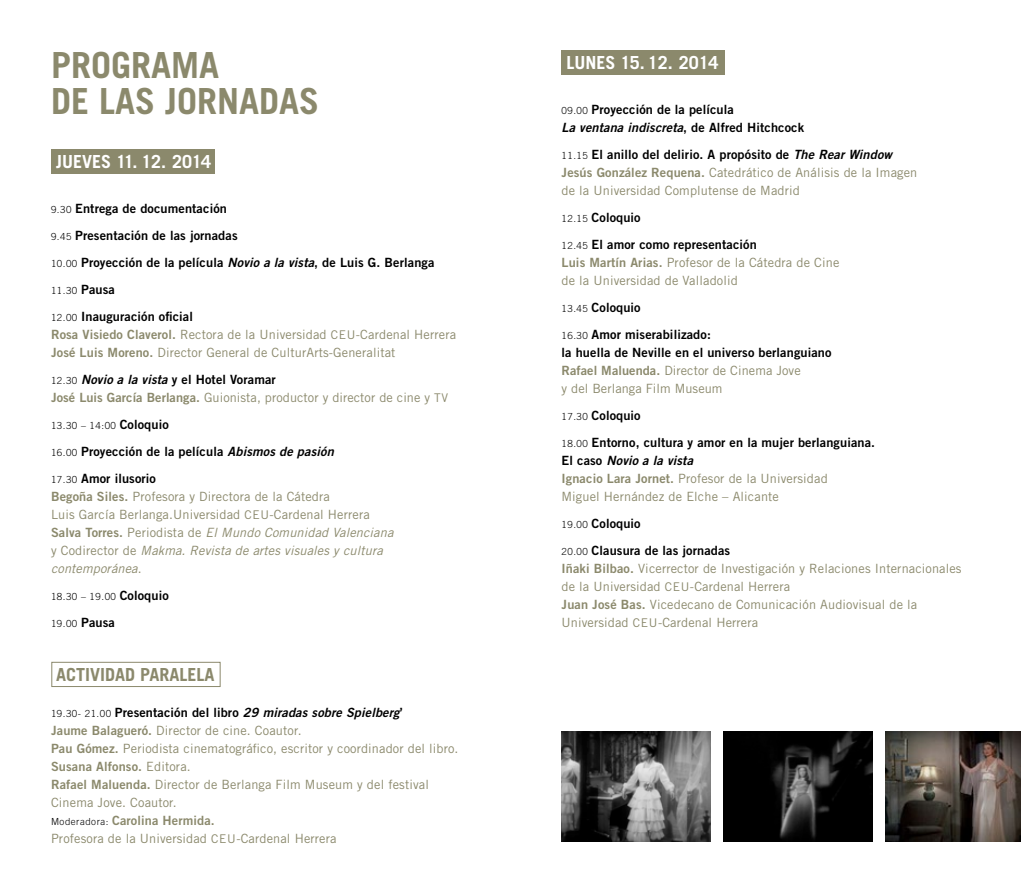
<style>
.page{position:relative;width:1021px;height:893px;background:#fff}
.page>*{position:absolute;margin:0;border:0;box-sizing:border-box;transform-origin:0 0}
.t1{font:700 36px/36px "Trade Gothic LT Std";color:#8b896c}
.t2{font:700 18px "Trade Gothic LT Std";color:#fff}
.t3{font:700 18px "Trade Gothic LT Std";color:#8b896c}
.t4{font:12.75px/18px "Trade Gothic LT Std";letter-spacing:.01em;color:#8b896c}
.t5{font:12.75px/27px "Trade Gothic LT Std Bd 2";letter-spacing:.01em;color:#000}
.t6{font:12.75px "Trade Gothic LT Std Bd 2 Obl";letter-spacing:.01em;color:#000}
.t7{font:12.75px "Trade Gothic LT Std Bd 2";letter-spacing:.01em;color:#8b896c}
.t8{font:300 9.75px "Trade Gothic LT Std";letter-spacing:.05em;color:#000}
.s1{font-family:"Trade Gothic LT Std";font-weight:300;font-size:9.75px}
.s2{font-family:"Trade Gothic LT Std Bd 2 Obl"}
.s3{font-family:"Trade Gothic LT Std Bd 2";font-weight:400;font-size:12.75px}
.s4{font-family:"Trade Gothic LT Std Bd 2"}
.s5{font-size:12px}
.s6{font-style:italic}
.s7{font-family:"Trade Gothic LT Std"}
.s8{font-family:"Trade Gothic LT Std";font-weight:300;font-size:9.75px;color:#000}
</style>
<div class="page">
<div style="left:51px;top:662px;width:169px;height:25px;border:1px solid #8b896c"></div>
<div style="left:52px;top:149px;width:163px;height:24px;background:#8b896c"></div>
<div style="left:561px;top:50px;width:164px;height:24px;background:#8b896c"></div>
<img style="left:885px;top:731px;width:135px;height:111px">
<img style="left:561px;top:731px;width:149px;height:111px">
<img style="left:723px;top:731px;width:149px;height:111px">
<h1 class="t1" style="left:51px;top:47px;width:270px">PROGRAMA<br>DE LAS JORNADAS</h1>
<h2 class="t2" style="left:56px;top:151px;width:157px">JUEVES 11. 12. 2014</h2>
<p class="t5" style="left:51px;top:195px;width:385px"><span class="s1">9.30</span> Entrega de documentación<br><span class="s1">9.45</span> Presentación de las jornadas<br><span class="s1">10.00</span> Proyección de la película <span class="s2">Novio a la vista</span>, de Luis G. Berlanga</p>
<p class="t8" style="left:51px;top:285px;width:65px">11.30 <span class="s3">Pausa</span></p>
<p class="t5" style="left:51px;top:303px;width:143px"><span class="s1">12.00</span> Inauguración oficial</p>
<p class="t4" style="left:51px;top:325px;width:406px"><span class="s4">Rosa Visiedo Claverol.</span> Rectora de la Universidad <span class="s5">CEU</span>-Cardenal Herrera<br><span class="s4">José Luis Moreno.</span> Director General de CulturArts-Generalitat</p>
<p class="t5" style="left:51px;top:366px;width:226px"><span class="s1">12.30</span> <span class="s2">Novio a la vista</span> y el Hotel Voramar</p>
<p class="t4" style="left:51px;top:388px;width:398px"><span class="s4">José Luis García Berlanga.</span> Guionista, productor y director de cine y <span class="s5">TV</span></p>
<p class="t8" style="left:51px;top:420px;width:119px">13.30 – 14:00 <span class="s3">Coloquio</span></p>
<p class="t5" style="left:51px;top:438px;width:284px"><span class="s1">16.00</span> Proyección de la película <span class="s2">Abismos de pasión<br></span><span class="s1">17.30</span> Amor ilusorio</p>
<p class="t4" style="left:51px;top:487px;width:344px"><span class="s4">Begoña Siles.</span> Profesora y Directora de la Cátedra<br>Luis García Berlanga.Universidad <span class="s5">CEU</span>-Cardenal Herrera <span class="s4">Salva Torres.</span> Periodista de <span class="s6">El Mundo Comunidad Valenciana </span>y Codirector de <span class="s6">Makma. Revista de artes visuales y cultura contemporánea</span>.</p>
<p class="t8" style="left:51px;top:591px;width:119px">18.30 – 19.00 <span class="s3">Coloquio</span></p>
<p class="t8" style="left:51px;top:618px;width:65px">19.00 <span class="s3">Pausa</span></p>
<h2 class="t3" style="left:56px;top:664px;width:160px">ACTIVIDAD PARALELA</h2>
<p class="t6" style="left:51px;top:705px;width:353px"><span class="s1">19.30- 21.00</span> <span class="s4">Presentación del libro</span> 29 miradas sobre Spielberg<span class="s4">’</span></p>
<p class="t4" style="left:51px;top:721px;width:409px"><span class="s4">Jaume Balagueró.</span> Director de cine. Coautor.<br><span class="s4">Pau Gómez.</span> Periodista cinematográfico, escritor y coordinador del libro.</p>
<p class="t7" style="left:51px;top:759px;width:141px">Susana Alfonso. <span class="s7">Editora.</span></p>
<p class="t4" style="left:51px;top:775px;width:379px"><span class="s4">Rafael Maluenda.</span> Director de Berlanga Film Museum y del festival<br>Cinema Jove. Coautor.</p>
<p class="t7" style="left:51px;top:813px;width:165px"><span class="s8">Moderadora:</span> Carolina Hermida.</p>
<p class="t4" style="left:51px;top:829px;width:287px">Profesora de la Universidad <span class="s5">CEU</span>-Cardenal Herrera</p>
<h2 class="t2" style="left:566px;top:52px;width:11px">LUNES</h2>
<h2 class="t2" style="left:620px;top:52px;width:99px">15. 12. 2014</h2>
<p class="t5" style="left:561px;top:96px;width:174px"><span class="s1">09.00</span> Proyección de la película</p>
<p class="t6" style="left:561px;top:120px;width:244px">La ventana indiscreta<span class="s4">, de Alfred Hitchcock</span></p>
<p class="t5" style="left:561px;top:141px;width:332px"><span class="s1">11.15</span> El anillo del delirio. A propósito de <span class="s2">The Rear Window</span></p>
<p class="t4" style="left:561px;top:163px;width:357px"><span class="s4">Jesús González Requena.</span> Catedrático de Análisis de la Imagen de la Universidad Complutense de Madrid</p>
<p class="t5" style="left:561px;top:204px;width:197px"><span class="s1">12.15</span> Coloquio<br><span class="s1">12.45</span> El amor como representación</p>
<p class="t4" style="left:561px;top:253px;width:279px"><span class="s4">Luis Martín Arias.</span> Profesor de la Cátedra de Cine de la Universidad de Valladolid</p>
<p class="t5" style="left:561px;top:294px;width:151px"><span class="s1">13.45</span> Coloquio<br><span class="s1">16.30</span> Amor miserabilizado:</p>
<p class="t5" style="left:561px;top:339px;width:271px">la huella de Neville en el universo berlanguiano</p>
<p class="t4" style="left:561px;top:361px;width:241px"><span class="s4">Rafael Maluenda.</span> Director de Cinema Jove y del Berlanga Film Museum</p>
<p class="t5" style="left:561px;top:402px;width:315px"><span class="s1">17.30</span> Coloquio<br><span class="s1">18.00</span> Entorno, cultura y amor en la mujer berlanguiana.</p>
<p class="t6" style="left:561px;top:453px;width:133px"><span class="s4">El caso</span> Novio a la vista</p>
<p class="t4" style="left:561px;top:469px;width:268px"><span class="s4">Ignacio Lara Jornet.</span> Profesor de la Universidad<br>Miguel Hernández de Elche – Alicante</p>
<p class="t5" style="left:561px;top:510px;width:170px"><span class="s1">19.00</span> Coloquio<br><span class="s1">20.00</span> Clausura de las jornadas</p>
<p class="t4" style="left:561px;top:559px;width:401px"><span class="s4">Iñaki Bilbao.</span> Vicerrector de Investigación y Relaciones Internacionales de la Universidad <span class="s5">CEU</span>-Cardenal Herrera<br><span class="s4">Juan José Bas.</span> Vicedecano de Comunicación Audiovisual de la Universidad <span class="s5">CEU</span>-Cardenal Herrera</p>
</div>
